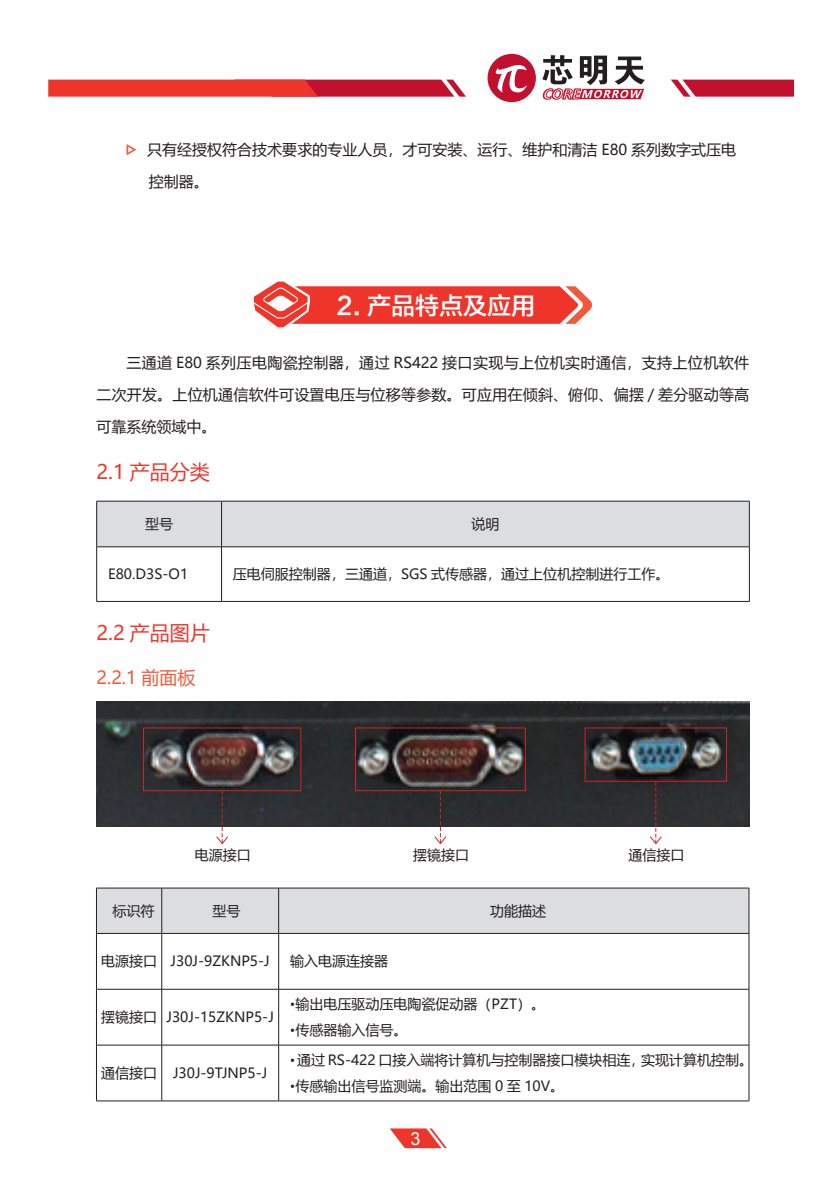
<style>
.page{position:relative;width:840px;height:1191px;background:#fff}
.page>*{position:absolute;margin:0;border:0;box-sizing:border-box;transform-origin:0 0}
.标题{font:24px "FZLTZHK GBK1 0";color:#fff}
.二级标题{font:20px "Microsoft Ya Hei";color:#ef342a}
.三级标题{font:18px "Microsoft Ya Hei";color:#f0593a}
.表格内文第三列{font:18px "Arial";color:#fff}
.正文-1{font:15px/32px "Microsoft Ya Hei";color:#231f20;text-align:justify}
.表格内文第三列-2{font:14px "Microsoft Ya Hei";color:#231f20}
.正文-1-2{font:14px "Microsoft Ya Hei";color:#231f20}
.表格文字{font:14px "Microsoft Ya Hei";color:#231f20}
.s1{font-family:"Alibaba Pu Hui Ti H"}
</style>
<div class="page">
<div style="left:487px;top:54px;width:48px;height:48px;background:#c3102e;border-radius:50%"></div>
<svg style="left:495px;top:65px;width:32px;height:28px"></svg>
<svg style="left:542px;top:55px;width:102px;height:45px"></svg>
<svg style="left:671px;top:79px;width:122px;height:18px;background:#cb324b"></svg>
<svg style="left:390px;top:1128px;width:56px;height:20px"></svg>
<svg style="left:48px;top:79px;width:418px;height:18px;background:#e1373b"></svg>
<svg style="left:253px;top:281px;width:339px;height:47px"></svg>
<div style="left:97px;top:502px;width:651px;height:44px;background:#dcdddf"></div>
<hr style="left:96px;top:501px;width:125px;height:1px;background:#231f20">
<hr style="left:96px;top:501px;width:1px;height:45px;background:#231f20">
<hr style="left:221px;top:501px;width:528px;height:1px;background:#231f20">
<hr style="left:221px;top:501px;width:1px;height:45px;background:#231f20">
<hr style="left:748px;top:501px;width:1px;height:45px;background:#231f20">
<hr style="left:96px;top:546px;width:125px;height:1px;background:#231f20">
<hr style="left:96px;top:547px;width:1px;height:54px;background:#231f20">
<hr style="left:221px;top:546px;width:528px;height:1px;background:#231f20">
<hr style="left:221px;top:547px;width:1px;height:54px;background:#231f20">
<hr style="left:748px;top:547px;width:1px;height:54px;background:#231f20">
<hr style="left:96px;top:601px;width:125px;height:1px;background:#231f20">
<hr style="left:221px;top:601px;width:528px;height:1px;background:#231f20">
<svg style="left:126px;top:144px;width:10px;height:11px"></svg>
<div style="left:97px;top:888px;width:651px;height:45px;background:#dcdddf"></div>
<hr style="left:96px;top:887px;width:66px;height:1px;background:#231f20">
<hr style="left:96px;top:888px;width:1px;height:45px;background:#231f20">
<hr style="left:162px;top:887px;width:116px;height:1px;background:#231f20">
<hr style="left:161px;top:888px;width:1px;height:45px;background:#231f20">
<hr style="left:278px;top:887px;width:470px;height:1px;background:#231f20">
<hr style="left:278px;top:888px;width:1px;height:45px;background:#231f20">
<hr style="left:748px;top:888px;width:1px;height:45px;background:#231f20">
<hr style="left:96px;top:933px;width:66px;height:1px;background:#231f20">
<hr style="left:96px;top:933px;width:1px;height:56px;background:#231f20">
<hr style="left:162px;top:933px;width:116px;height:1px;background:#231f20">
<hr style="left:161px;top:933px;width:1px;height:56px;background:#231f20">
<hr style="left:278px;top:933px;width:470px;height:1px;background:#231f20">
<hr style="left:278px;top:933px;width:1px;height:56px;background:#231f20">
<hr style="left:748px;top:933px;width:1px;height:56px;background:#231f20">
<hr style="left:96px;top:989px;width:66px;height:1px;background:#231f20">
<hr style="left:96px;top:989px;width:1px;height:56px;background:#231f20">
<hr style="left:162px;top:989px;width:116px;height:1px;background:#231f20">
<hr style="left:161px;top:989px;width:1px;height:56px;background:#231f20">
<hr style="left:278px;top:989px;width:470px;height:1px;background:#231f20">
<hr style="left:278px;top:989px;width:1px;height:56px;background:#231f20">
<hr style="left:748px;top:989px;width:1px;height:56px;background:#231f20">
<hr style="left:96px;top:1044px;width:66px;height:1px;background:#231f20">
<hr style="left:96px;top:1045px;width:1px;height:55px;background:#231f20">
<hr style="left:162px;top:1044px;width:116px;height:1px;background:#231f20">
<hr style="left:161px;top:1045px;width:1px;height:55px;background:#231f20">
<hr style="left:278px;top:1044px;width:470px;height:1px;background:#231f20">
<hr style="left:278px;top:1045px;width:1px;height:55px;background:#231f20">
<hr style="left:748px;top:1045px;width:1px;height:55px;background:#231f20">
<hr style="left:96px;top:1100px;width:66px;height:1px;background:#231f20">
<hr style="left:162px;top:1100px;width:116px;height:1px;background:#231f20">
<hr style="left:278px;top:1100px;width:470px;height:1px;background:#231f20">
<img style="left:96px;top:702px;width:653px;height:124px">
<div style="left:143px;top:727px;width:158px;height:64px;border:1px solid #d1232a"></div>
<div style="left:355px;top:727px;width:170px;height:64px;border:1px solid #d1232a"></div>
<div style="left:584px;top:727px;width:142px;height:55px;border:1px solid #d1232a"></div>
<svg style="left:215px;top:790px;width:14px;height:55px"></svg>
<svg style="left:433px;top:790px;width:14px;height:55px"></svg>
<svg style="left:648px;top:782px;width:14px;height:62px"></svg>
<p class="正文-1" style="left:147px;top:133px;width:590px">只有经授权符合技术要求的专业人员，才可安装、运行、维护和清洁 E80 系列数字式压电</p>
<p class="正文-1" style="left:149px;top:165px;width:61px">控制器。</p>
<p class="标题" style="left:337px;top:293px;width:200px">2. 产品特点及应用</p>
<p class="正文-1" style="left:96px;top:346px;width:654px;text-indent:30px">三通道 E80 系列压电陶瓷控制器，通过 RS422 接口实现与上位机实时通信，支持上位机软件二次开发。上位机通信软件可设置电压与位移等参数。可应用在倾斜、俯仰、偏摆 / 差分驱动等高可靠系统领域中。</p>
<p class="二级标题" style="left:96px;top:459px;width:115px">2.1 产品分类</p>
<p class="表格文字" style="left:145px;top:514px;width:29px">型号</p>
<p class="表格文字" style="left:471px;top:514px;width:29px">说明</p>
<p class="表格内文第三列-2" style="left:108px;top:564px;width:82px">E80.D3S-O1</p>
<p class="表格内文第三列-2" style="left:233px;top:564px;width:438px">压电伺服控制器，三通道，SGS 式传感器，通过上位机控制进行工作。</p>
<p class="二级标题" style="left:96px;top:619px;width:115px">2.2 产品图片</p>
<p class="三级标题" style="left:96px;top:665px;width:100px">2.2.1 前面板</p>
<p class="正文-1-2" style="left:195px;top:845px;width:57px">电源接口</p>
<p class="正文-1-2" style="left:413px;top:845px;width:57px">摆镜接口</p>
<p class="正文-1-2" style="left:628px;top:845px;width:57px">通信接口</p>
<p class="表格内文第三列-2" style="left:112px;top:901px;width:43px">标识符</p>
<p class="表格内文第三列-2" style="left:212px;top:901px;width:29px">型号</p>
<p class="表格内文第三列-2" style="left:490px;top:901px;width:58px">功能描述</p>
<p class="表格内文第三列-2" style="left:101px;top:951px;width:58px">电源接口</p>
<p class="表格内文第三列-2" style="left:170px;top:951px;width:101px">J30J-9ZKNP5-J</p>
<p class="表格内文第三列-2" style="left:290px;top:951px;width:99px">输入电源连接器</p>
<p class="表格内文第三列-2" style="left:101px;top:1007px;width:58px">摆镜接口</p>
<p class="表格内文第三列-2" style="left:166px;top:1007px;width:109px">J30J-15ZKNP5-J</p>
<p class="表格内文第三列-2" style="left:101px;top:1063px;width:58px">通信接口</p>
<p class="表格内文第三列-2" style="left:173px;top:1063px;width:96px">J30J-9TJNP5-J</p>
<p class="表格内文第三列-2" style="left:290px;top:994px;width:256px"><span class="s1">·</span>输出电压驱动压电陶瓷促动器（PZT）。</p>
<p class="表格内文第三列-2" style="left:290px;top:1020px;width:119px"><span class="s1">·</span>传感器输入信号。</p>
<p class="表格内文第三列-2" style="left:290px;top:1050px;width:464px"><span class="s1">·</span> 通过 RS-422 口接入端将计算机与控制器接口模块相连，实现计算机控制。</p>
<p class="表格内文第三列-2" style="left:290px;top:1076px;width:275px"><span class="s1">·</span>传感输出信号监测端。输出范围 0 至 10V。</p>
<p class="表格内文第三列" style="left:410px;top:1126px;width:12px">3</p>
</div>
